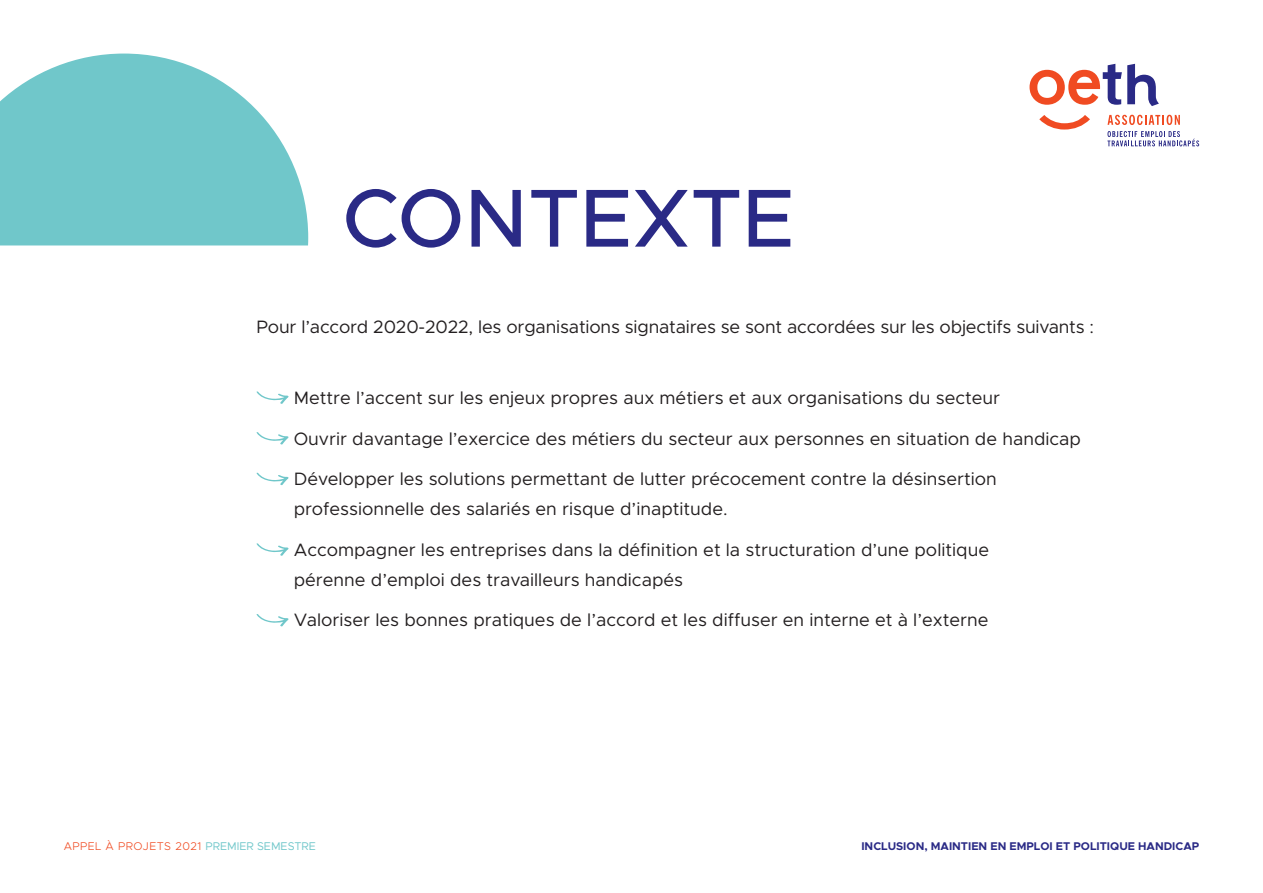
<style>
.page{position:relative;width:1263px;height:893px;background:#fff}
.page>*{position:absolute;margin:0;border:0;box-sizing:border-box;transform-origin:0 0}
.t1{font:500 82.5px "Metropolis";color:#2a2a86}
.t2{font:18px/30px "Metropolis";color:#231f20}
.t3{font:700 11.25px "Metropolis";color:#2a2a86}
.t4{font:300 11.25px "Metropolis";letter-spacing:.04em;color:#f04b22}
.s1{font-weight:400;color:#70c7ca}
</style>
<div class="page">
<svg style="left:0;top:54px;width:308px;height:192px;background:#84ced1"></svg>
<svg style="left:1107px;top:131px;width:92px;height:15px"></svg>
<svg style="left:1107px;top:115px;width:73px;height:10px"></svg>
<svg style="left:1039px;top:115px;width:51px;height:15px"></svg>
<svg style="left:1029px;top:64px;width:130px;height:42px"></svg>
<svg style="left:256px;top:391px;width:33px;height:13px"></svg>
<svg style="left:256px;top:432px;width:33px;height:13px"></svg>
<svg style="left:256px;top:473px;width:33px;height:13px"></svg>
<svg style="left:256px;top:543px;width:33px;height:13px"></svg>
<svg style="left:256px;top:614px;width:33px;height:13px"></svg>
<h1 class="t1" style="left:342px;top:167px;width:454px">CONTEXTE</h1>
<p class="t2" style="left:257px;top:312px;width:839px">Pour l’accord 2020-2022, les organisations signataires se sont accordées sur les objectifs suivants :</p>
<p class="t2" style="left:294px;top:383px;width:708px">Mettre l’accent sur les enjeux propres aux métiers et aux organisations du secteur</p>
<p class="t2" style="left:294px;top:423px;width:789px">Ouvrir davantage l’exercice des métiers du secteur aux personnes en situation de handicap</p>
<p class="t2" style="left:294px;top:464px;width:705px">Développer les solutions permettant de lutter précocement contre la désinsertion professionnelle des salariés en risque d’inaptitude.</p>
<p class="t2" style="left:294px;top:535px;width:697px">Accompagner les entreprises dans la définition et la structuration d’une politique pérenne d’emploi des travailleurs handicapés</p>
<p class="t2" style="left:294px;top:605px;width:696px">Valoriser les bonnes pratiques de l’accord et les diffuser en interne et à l’externe</p>
<p class="t4" style="left:64px;top:839px;width:254px">APPEL À PROJETS 2021 <span class="s1">PREMIER SEMESTRE</span></p>
<p class="t3" style="left:861px;top:839px;width:339px">INCLUSION, MAINTIEN EN EMPLOI ET POLITIQUE HANDICAP</p>
</div>
